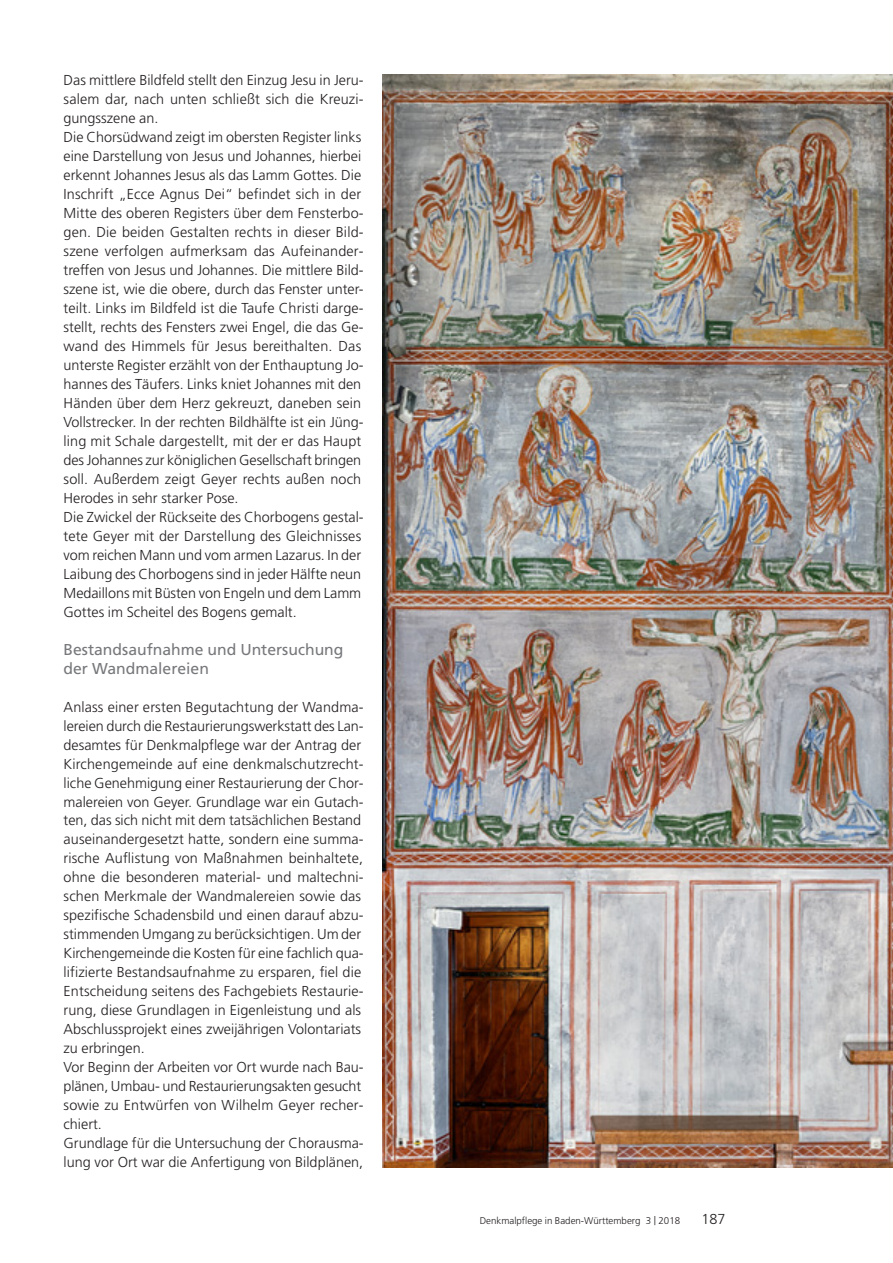
<style>
.page{position:relative;width:893px;height:1263px;background:#fff}
.page>*{position:absolute;margin:0;border:0;box-sizing:border-box;transform-origin:0 0}
.t1{font:15.75px/19px "Frutiger";color:#77787b}
.t2{font:300 14.4px/19px "Frutiger";color:#231f20}
.t3{font:300 9.75px "Frutiger";color:#231f20}
.s1{font-size:12px}
</style>
<div class="page">
<img style="left:382px;top:74px;width:510px;height:1093px">
<p class="t2" style="left:64px;top:72px;width:302px">Das mittlere Bildfeld stellt den Einzug Jesu in Jeru - salem dar, nach unten schließt sich die Kreuzi&shy;gungsszene an.<br>Die Chorsüdwand zeigt im obersten Register links eine Darstellung von Jesus und Johannes, hierbei erkennt Johannes Jesus als das Lamm Gottes. Die Inschrift „Ecce Agnus Dei“ befindet sich in der Mitte des oberen Registers über dem Fensterbo&shy;gen. Die beiden Gestalten rechts in dieser Bild&shy;szene verfolgen aufmerksam das Aufeinander&shy;treffen von Jesus und Johannes. Die mittlere Bild&shy;szene ist, wie die obere, durch das Fenster unter&shy;teilt. Links im Bildfeld ist die Taufe Christi darge&shy;stellt, rechts des Fensters zwei Engel, die das Ge&shy;wand des Himmels für Jesus bereithalten. Das unterste Register erzählt von der Enthauptung Jo&shy;hannes des Täufers. Links kniet Johannes mit den Händen über dem Herz gekreuzt, daneben sein Vollstrecker. In der rechten Bildhälfte ist ein Jüng&shy;ling mit Schale dargestellt, mit der er das Haupt des Johannes zur königlichen Gesellschaft bringen soll. Außerdem zeigt Geyer rechts außen noch Herodes in sehr starker Pose.<br>Die Zwickel der Rückseite des Chorbogens gestal&shy;tete Geyer mit der Darstellung des Gleichnisses vom reichen Mann und vom armen Lazarus. In der Laibung des Chorbogens sind in jeder Hälfte neun Medaillons mit Büsten von Engeln und dem Lamm Gottes im Scheitel des Bogens gemalt.</p>
<p class="t1" style="left:64px;top:641px;width:281px">Bestandsaufnahme und Untersuchung der Wandmalereien</p>
<p class="t2" style="left:64px;top:698px;width:302px">Anlass einer ersten Begutachtung der Wandma&shy;lereien durch die Restaurierungswerkstatt des Lan&shy;desamtes für Denkmalpflege war der Antrag der Kirchengemeinde auf eine denkmalschutzrecht - liche Genehmigung einer Restaurierung der Chor&shy;malereien von Geyer. Grundlage war ein Gutach&shy;ten, das sich nicht mit dem tatsächlichen Bestand auseinandergesetzt hatte, sondern eine summa&shy;rische Auflistung von Maßnahmen beinhaltete, ohne die besonderen material- und maltechni&shy;schen Merkmale der Wandmalereien sowie das spezifische Schadensbild und einen darauf abzu&shy;stimmenden Umgang zu berücksichtigen. Um der Kirchengemeinde die Kosten für eine fachlich qua&shy;lifizierte Bestandsaufnahme zu ersparen, fiel die Entscheidung seitens des Fachgebiets Restaurie&shy;rung, diese Grundlagen in Eigenleistung und als Abschlussprojekt eines zweijährigen Volontariats zu erbringen.<br>Vor Beginn der Arbeiten vor Ort wurde nach Bau&shy;plänen, Umbau- und Restaurierungsakten gesucht sowie zu Entwürfen von Wilhelm Geyer recher&shy;chiert.<br>Grundlage für die Untersuchung der Chorausma&shy;lung vor Ort war die Anfertigung von Bildplänen,</p>
<p class="t3" style="left:480px;top:1217px;width:202px">Denkmalpflege in Baden-Württemberg 3 <span class="s1">|</span> 2018</p>
<p class="t2" style="left:701px;top:1211px;width:26px">187</p>
</div>
